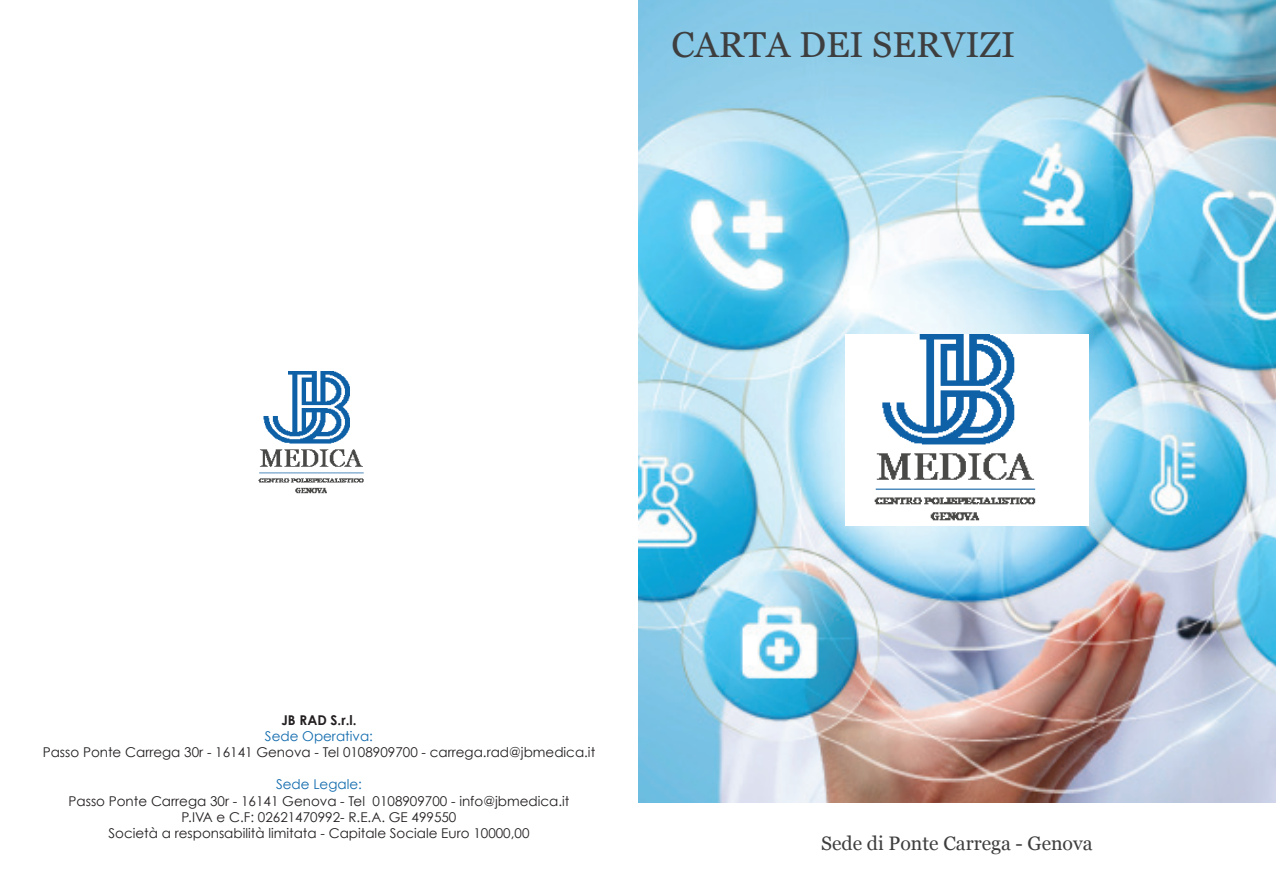
<style>
.page{position:relative;width:1276px;height:893px;background:#fff}
.page>*{position:absolute;margin:0;border:0;box-sizing:border-box;transform-origin:0 0}
.t1{font:36px "Georgia";color:#3e3e3f}
.t2{font:19.5px "Georgia";color:#3e3e3f}
.t3{font:13.5px "Century Gothic";color:#231f20}
.t4{font:13.5px "Century Gothic";color:#116bad}
.t5{font:700 13.5px "Century Gothic";color:#231f20}
</style>
<div class="page">
<img style="left:638px;top:0;width:638px;height:803px">
<img style="left:845px;top:335px;width:243px;height:190px">
<img style="left:258px;top:372px;width:106px;height:122px">
<p class="t1" style="left:671px;top:18px;width:345px">CARTA DEI SERVIZI</p>
<p class="t5" style="left:281px;top:709px;width:77px">JB RAD S.r.l.</p>
<p class="t4" style="left:265px;top:728px;width:109px">Sede Operativa:</p>
<p class="t3" style="left:43px;top:744px;width:554px">Passo Ponte Carrega 30r - 16141 Genova - Tel 0108909700 - carrega.rad@jbmedica.it</p>
<p class="t4" style="left:276px;top:776px;width:87px">Sede Legale:</p>
<p class="t3" style="left:69px;top:792px;width:502px">Passo Ponte Carrega 30r - 16141 Genova - Tel 0108909700 - info@jbmedica.it</p>
<p class="t3" style="left:181px;top:809px;width:276px">P.IVA e C.F: 02621470992- R.E.A. GE 499550</p>
<p class="t3" style="left:108px;top:825px;width:422px">Società a responsabilità limitata - Capitale Sociale Euro 10000,00</p>
<p class="t2" style="left:821px;top:829px;width:273px">Sede di Ponte Carrega - Genova</p>
</div>
